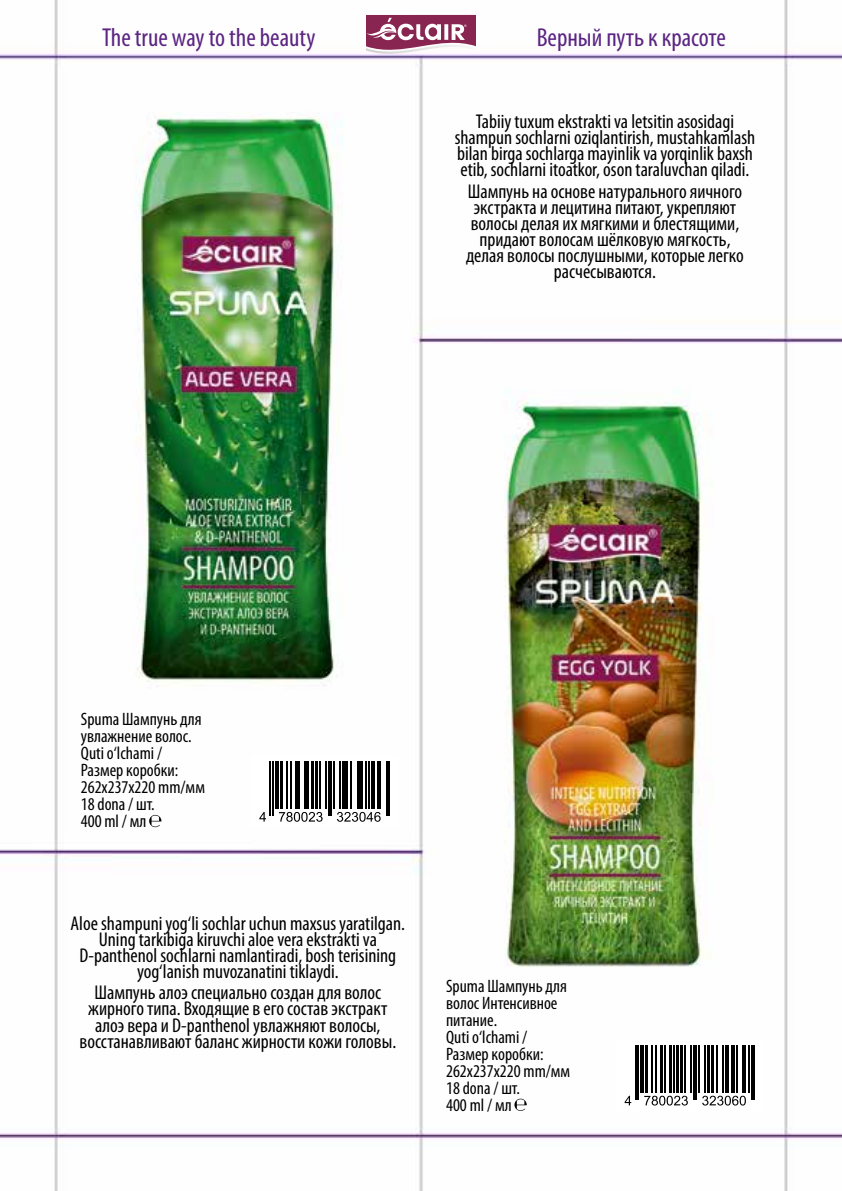
<style>
.page{position:relative;width:842px;height:1191px;background:#fff}
.page>*{position:absolute;margin:0;border:0;box-sizing:border-box;transform-origin:0 0}
.t1{font:condensed 26px "Myriad Pro";color:#5b2482}
.t2{font:condensed 20px/16px "Myriad Pro";color:#000;text-align:center}
.t3{font:condensed 18px/17px "Myriad Pro";color:#000}
</style>
<div class="page">
<img style="left:0;top:0;width:842px;height:1191px">
<svg style="left:149px;top:815px;width:12px;height:12px"></svg>
<svg style="left:514px;top:1098px;width:13px;height:13px"></svg>
<svg style="left:251px;top:755px;width:147px;height:73px"></svg>
<hr style="left:270px;top:761px;width:1px;height:55px;background:#000">
<hr style="left:272px;top:761px;width:2px;height:55px;background:#000">
<hr style="left:275px;top:761px;width:4px;height:48px;background:#000">
<hr style="left:280px;top:761px;width:2px;height:48px;background:#000">
<hr style="left:286px;top:761px;width:1px;height:48px;background:#000">
<hr style="left:290px;top:761px;width:1px;height:48px;background:#000">
<hr style="left:295px;top:761px;width:3px;height:48px;background:#000">
<hr style="left:299px;top:761px;width:1px;height:48px;background:#000">
<hr style="left:304px;top:761px;width:2px;height:48px;background:#000">
<hr style="left:308px;top:761px;width:1px;height:48px;background:#000">
<hr style="left:311px;top:761px;width:3px;height:48px;background:#000">
<hr style="left:315px;top:761px;width:3px;height:48px;background:#000">
<hr style="left:319px;top:761px;width:1px;height:48px;background:#000">
<hr style="left:325px;top:761px;width:2px;height:48px;background:#000">
<hr style="left:328px;top:761px;width:1px;height:55px;background:#000">
<hr style="left:330px;top:761px;width:2px;height:55px;background:#000">
<hr style="left:333px;top:761px;width:1px;height:48px;background:#000">
<hr style="left:339px;top:761px;width:1px;height:48px;background:#000">
<hr style="left:342px;top:761px;width:2px;height:48px;background:#000">
<hr style="left:346px;top:761px;width:2px;height:48px;background:#000">
<hr style="left:351px;top:761px;width:1px;height:48px;background:#000">
<hr style="left:357px;top:761px;width:1px;height:48px;background:#000">
<hr style="left:359px;top:761px;width:4px;height:48px;background:#000">
<hr style="left:366px;top:761px;width:1px;height:48px;background:#000">
<hr style="left:368px;top:761px;width:1px;height:48px;background:#000">
<hr style="left:371px;top:761px;width:4px;height:48px;background:#000">
<hr style="left:377px;top:761px;width:1px;height:48px;background:#000">
<hr style="left:380px;top:761px;width:1px;height:48px;background:#000">
<hr style="left:386px;top:761px;width:1px;height:55px;background:#000">
<hr style="left:388px;top:761px;width:2px;height:55px;background:#000">
<svg style="left:259px;top:812px;width:7px;height:9px"></svg>
<svg style="left:279px;top:812px;width:44px;height:9px"></svg>
<svg style="left:337px;top:812px;width:44px;height:9px"></svg>
<svg style="left:617px;top:1039px;width:146px;height:73px"></svg>
<hr style="left:635px;top:1045px;width:1px;height:55px;background:#000">
<hr style="left:638px;top:1045px;width:1px;height:55px;background:#000">
<hr style="left:640px;top:1045px;width:4px;height:48px;background:#000">
<hr style="left:645px;top:1045px;width:3px;height:48px;background:#000">
<hr style="left:652px;top:1045px;width:1px;height:48px;background:#000">
<hr style="left:655px;top:1045px;width:1px;height:48px;background:#000">
<hr style="left:660px;top:1045px;width:3px;height:48px;background:#000">
<hr style="left:664px;top:1045px;width:1px;height:48px;background:#000">
<hr style="left:669px;top:1045px;width:3px;height:48px;background:#000">
<hr style="left:673px;top:1045px;width:1px;height:48px;background:#000">
<hr style="left:677px;top:1045px;width:2px;height:48px;background:#000">
<hr style="left:680px;top:1045px;width:3px;height:48px;background:#000">
<hr style="left:684px;top:1045px;width:2px;height:48px;background:#000">
<hr style="left:691px;top:1045px;width:1px;height:48px;background:#000">
<hr style="left:693px;top:1045px;width:1px;height:55px;background:#000">
<hr style="left:696px;top:1045px;width:1px;height:55px;background:#000">
<hr style="left:698px;top:1045px;width:1px;height:48px;background:#000">
<hr style="left:704px;top:1045px;width:2px;height:48px;background:#000">
<hr style="left:707px;top:1045px;width:3px;height:48px;background:#000">
<hr style="left:711px;top:1045px;width:2px;height:48px;background:#000">
<hr style="left:716px;top:1045px;width:1px;height:48px;background:#000">
<hr style="left:722px;top:1045px;width:1px;height:48px;background:#000">
<hr style="left:725px;top:1045px;width:3px;height:48px;background:#000">
<hr style="left:731px;top:1045px;width:1px;height:48px;background:#000">
<hr style="left:733px;top:1045px;width:2px;height:48px;background:#000">
<hr style="left:736px;top:1045px;width:1px;height:48px;background:#000">
<hr style="left:742px;top:1045px;width:4px;height:48px;background:#000">
<hr style="left:749px;top:1045px;width:1px;height:48px;background:#000">
<hr style="left:751px;top:1045px;width:1px;height:55px;background:#000">
<hr style="left:754px;top:1045px;width:1px;height:55px;background:#000">
<svg style="left:625px;top:1095px;width:6px;height:10px"></svg>
<svg style="left:644px;top:1095px;width:44px;height:10px"></svg>
<svg style="left:702px;top:1095px;width:44px;height:10px"></svg>
<svg style="left:366px;top:15px;width:110px;height:41px"></svg>
<h1 class="t1" style="left:102px;top:24px;width:215px">The true way to the beauty</h1>
<h1 class="t1" style="left:537px;top:24px;width:191px">Верный путь к красоте</h1>
<p class="t2" style="left:455px;top:114px;width:302px">Tabiiy tuxum ekstrakti va letsitin asosidagi shampun sochlarni oziqlantirish, mustahkamlash bilan birga sochlarga mayinlik va yorqinlik baxsh etib, sochlarni itoatkor, oson taraluvchan qiladi.</p>
<p class="t2" style="left:466px;top:184px;width:279px">Шампунь на основе натурального яичного экстракта и лецитина питают, укрепляют волосы делая их мягкими и блестящими, придают волосам шёлковую мягкость, делая волосы послушными, которые легко расчесываются.</p>
<p class="t3" style="left:81px;top:711px;width:126px">Spuma Шампунь для увлажнение волос.<br>Quti o‘lchami /<br>Размер коробки:<br>262х237х220 mm/мм<br>18 dona / шт.<br>400 ml / мл</p>
<p class="t2" style="left:71px;top:915px;width:336px">Аloe shampuni yog‘li sochlar uchun maxsus yaratilgan.<br>Uning tarkibiga kiruvchi aloe vera ekstrakti va D-panthenol sochlarni namlantiradi, bosh terisining yog‘lanish muvozanatini tiklaydi.</p>
<p class="t2" style="left:79px;top:985px;width:318px">Шампунь алоэ специально создан для волос жирного типа. Входящие в его состав экстракт алоэ вера и D-panthenol увлажняют волосы, восстанавливают баланс жирности кожи головы.</p>
<p class="t3" style="left:446px;top:977px;width:126px">Spuma Шампунь для волос Интенсивное питание.<br>Quti o‘lchami /<br>Размер коробки:<br>262х237х220 mm/мм<br>18 dona / шт.<br>400 ml / мл</p>
</div>
